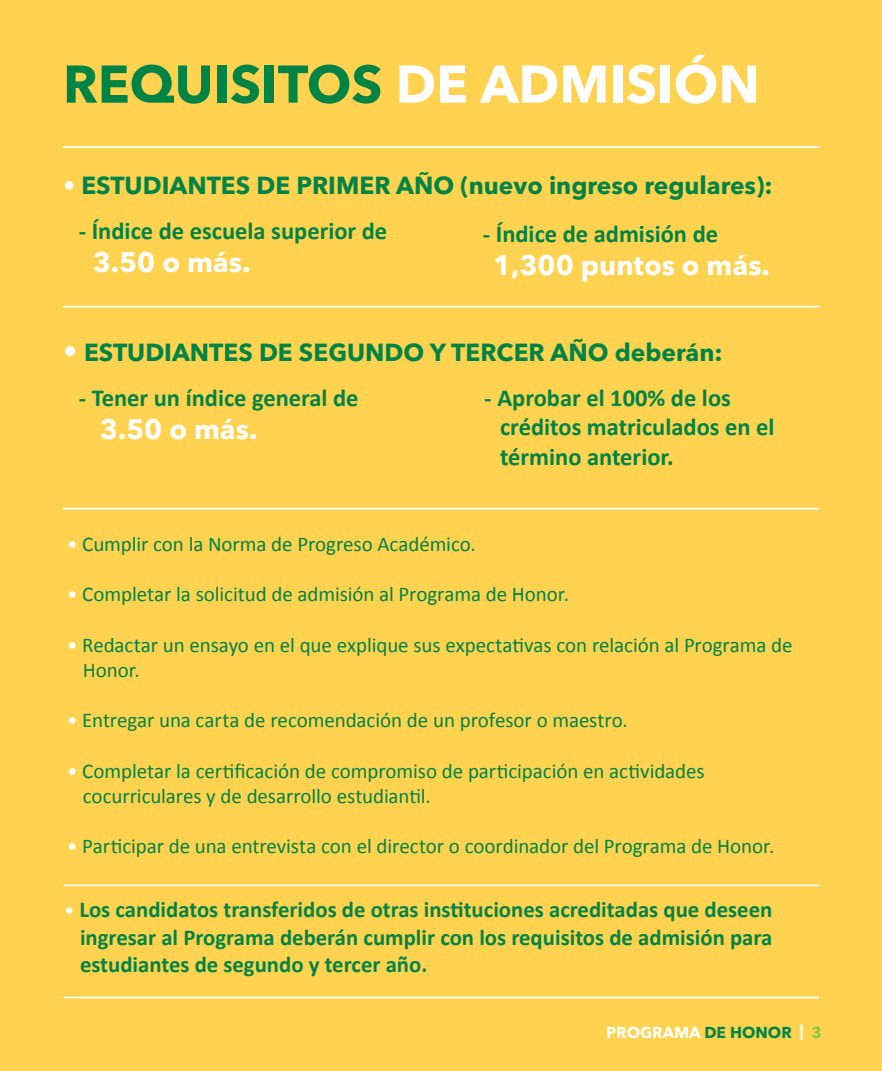
<style>
.page{position:relative;width:882px;height:1071px;background:#ffd24f}
.page>*{position:absolute;margin:0;border:0;box-sizing:border-box;transform-origin:0 0}
.t1{font:700 52.5px "Avenir Next LT Pro";color:#008445}
.t2{font:700 28px "Avenir Next LT Pro";color:#fff}
.t3{font:700 24.5px/29.4px "Calibri";color:#008445}
.t4{font:700 24.5px "Avenir Next LT Pro";color:#008445}
.t5{font:700 22.75px/27.3px "Calibri";color:#008445;text-align:justify}
.t6{font:21px/25.2px "Calibri";letter-spacing:-.005em;color:#008445}
.t7{font:700 15.75px "Avenir Next LT Pro";color:#fff}
.s1{color:#fff}
.s2{font-size:28px;color:#fff}
.s3{font-weight:400;font-size:21px;color:#fff}
.s4{color:#008445}
.s5{color:#8dc640}
</style>
<div class="page">
<hr style="left:63px;top:146px;width:756px;height:2px;background:#fff">
<hr style="left:63px;top:306px;width:756px;height:2px;background:#fff">
<hr style="left:63px;top:508px;width:756px;height:2px;background:#fff">
<hr style="left:63px;top:885px;width:756px;height:1px;background:#fff">
<hr style="left:63px;top:997px;width:756px;height:1px;background:#fff">
<h1 class="t1" style="left:63px;top:52px;width:698px">REQUISITOS <span class="s1">DE ADMISIÓN</span></h1>
<p class="t4" style="left:63px;top:170px;width:711px"><span class="s1">•</span> ESTUDIANTES DE PRIMER AÑO (nuevo ingreso regulares):</p>
<p class="t3" style="left:79px;top:216px;width:310px">- Índice de escuela superior de</p>
<h2 class="t2" style="left:93px;top:246px;width:159px">3.50 o más.</h2>
<p class="t3" style="left:483px;top:219px;width:237px">- Índice de admisión de</p>
<h2 class="t2" style="left:493px;top:248px;width:278px">1,300 puntos o más.</h2>
<p class="t4" style="left:63px;top:337px;width:661px"><span class="s2">•</span> ESTUDIANTES DE SEGUNDO Y TERCER AÑO deberán:</p>
<p class="t3" style="left:79px;top:383px;width:281px">- Tener un índice general de</p>
<h2 class="t2" style="left:100px;top:412px;width:159px">3.50 o más.</h2>
<p class="t3" style="left:500px;top:383px;width:276px;text-indent:-16px">- Aprobar el 100% de los créditos matriculados en el término anterior.</p>
<p class="t6" style="left:67px;top:531px;width:410px"><span class="s1">•</span> Cumplir con la Norma de Progreso Académico.</p>
<p class="t6" style="left:67px;top:582px;width:503px"><span class="s1">•</span> Completar la solicitud de admisión al Programa de Honor.</p>
<p class="t6" style="left:83px;top:632px;width:711px;text-indent:-16px"><span class="s1">•</span> Redactar un ensayo en el que explique sus expectativas con relación al Programa de<br>Honor.</p>
<p class="t6" style="left:67px;top:708px;width:562px"><span class="s1">•</span> Entregar una carta de recomendación de un profesor o maestro.</p>
<p class="t6" style="left:83px;top:758px;width:623px;text-indent:-16px"><span class="s1">•</span> Completar la certificación de compromiso de participación en actividades cocurriculares y de desarrollo estudiantil.</p>
<p class="t6" style="left:67px;top:834px;width:709px"><span class="s1">•</span> Participar de una entrevista con el director o coordinador del Programa de Honor.</p>
<p class="t5" style="left:80px;top:896px;width:694px;text-indent:-16px"><span class="s3">•</span> Los candidatos transferidos de otras instituciones acreditadas que deseen ingresar al Programa deberán cumplir con los requisitos de admisión para estudiantes de segundo y tercer año.</p>
<p class="t7" style="left:606px;top:1023px;width:217px">PROGRAMA <span class="s4">DE HONOR</span> | <span class="s5">3</span></p>
</div>
